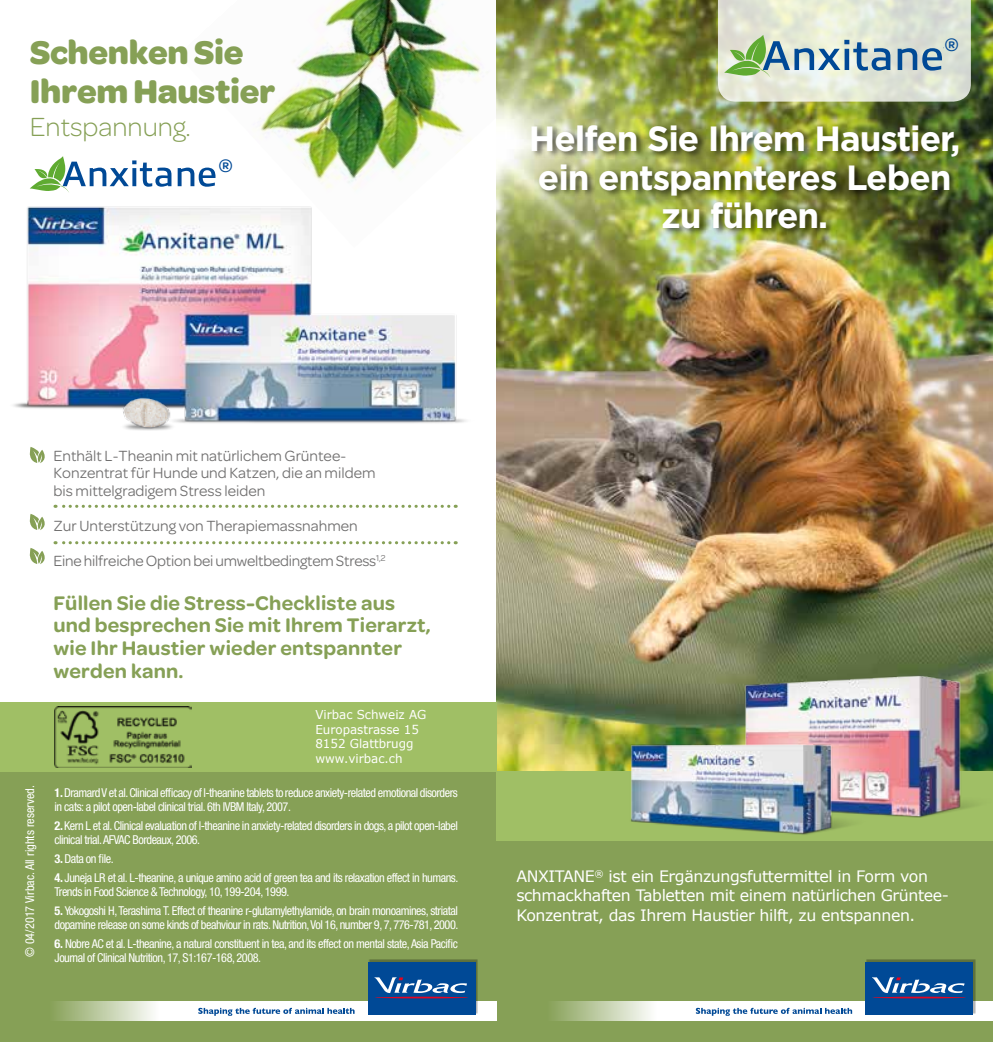
<style>
.page{position:relative;width:993px;height:1042px;background:#fff}
.page>*{position:absolute;margin:0;border:0;box-sizing:border-box;transform-origin:0 0}
.t1{font:700 35px/38.5px "Gotham";letter-spacing:-.03em;color:#fff;text-align:center}
.t2{font:700 35px/38.5px "Omnes";letter-spacing:-.01em;color:#86a056}
.t3{font:300 28px "Omnes";color:#86a056}
.t4{font:600 21px/22.8px "Omnes";letter-spacing:.01em;color:#86a056}
.t5{font:500 19.25px "Omnes";color:#004996}
.t6{font:15.75px/17.5px "Omnes";color:#706f6f}
.t7{font:15.75px/19.2px "Verdana";letter-spacing:-.025em;color:#fff}
.t8{font:condensed 12.25px/14px "Helvetica Neue LT Std";letter-spacing:-.04em;color:#fff}
.t9{font:12.25px/14.5px "Verdana";color:#fff}
.t10{font:condensed 12.25px "Helvetica Neue LT Std";color:#fff}
.s1{font-weight:700}
</style>
<div class="page">
<img style="left:177px;top:0;width:311px;height:190px">
<img style="left:496px;top:0;width:496px;height:771px">
<div style="left:0;top:818px;width:992px;height:224px;background:#86a056"></div>
<div style="left:0;top:735px;width:496px;height:307px;background:#86a056"></div>
<div style="left:496px;top:771px;width:496px;height:70px;background:#a0bf65"></div>
<div style="left:0;top:702px;width:496px;height:69px;background:#a0bf65"></div>
<img style="left:13px;top:195px;width:494px;height:257px">
<svg style="left:717px;top:0;width:253px;height:102px;background:#ced9cc"></svg>
<svg style="left:178px;top:168px;width:37px;height:19px"></svg>
<svg style="left:30px;top:156px;width:141px;height:36px"></svg>
<img style="left:728px;top:658px;width:264px;height:160px">
<img style="left:611px;top:731px;width:267px;height:104px">
<img style="left:55px;top:707px;width:136px;height:60px">
<div style="left:531px;top:123px;width:436px;height:113px;background:#000;opacity:.6"></div>
<img style="left:116px;top:396px;width:63px;height:35px">
<svg style="left:28px;top:447px;width:21px;height:16px"></svg>
<svg style="left:29px;top:514px;width:16px;height:16px"></svg>
<svg style="left:29px;top:548px;width:16px;height:16px"></svg>
<svg style="left:55px;top:505px;width:393px;height:3px"></svg>
<svg style="left:55px;top:541px;width:393px;height:3px"></svg>
<svg style="left:554px;top:1001px;width:438px;height:20px;background:#e6ece2"></svg>
<div style="left:865px;top:959px;width:110px;height:54px;background:#000;opacity:.3"></div>
<div style="left:865px;top:962px;width:107px;height:52px;background:#004996"></div>
<hr style="left:871px;top:996px;width:94px;height:2px;background:#e40521;border-radius:50%">
<svg style="left:872px;top:977px;width:92px;height:16px"></svg>
<svg style="left:695px;top:1008px;width:156px;height:8px"></svg>
<svg style="left:56px;top:1001px;width:440px;height:20px;background:#e6ece2"></svg>
<div style="left:368px;top:959px;width:110px;height:54px;background:#000;opacity:.3"></div>
<div style="left:367px;top:962px;width:108px;height:52px;background:#004996"></div>
<hr style="left:374px;top:996px;width:94px;height:2px;background:#e40521;border-radius:50%">
<svg style="left:374px;top:977px;width:93px;height:16px"></svg>
<svg style="left:198px;top:1008px;width:156px;height:8px"></svg>
<h1 class="t2" style="left:30px;top:33px;width:247px">Schenken Sie<br>Ihrem Haustier</h1>
<h2 class="t3" style="left:30px;top:111px;width:163px">Entspannung.</h2>
<h3 class="t5" style="left:218px;top:155px;width:16px">®</h3>
<h3 class="t5" style="left:944px;top:34px;width:16px">®</h3>
<h1 class="t1" style="left:528px;top:119px;width:433px">Helfen Sie Ihrem Haustier, ein entspannteres Leben zu führen.</h1>
<p class="t10" style="left:23px;top:957px;width:173px;rotate:-90deg">© 04/2017 Virbac. All rights reserved.</p>
<p class="t6" style="left:53px;top:447px;width:323px">Enthält L-Theanin mit natürlichem Grüntee-<br>Konzentrat für Hunde und Katzen, die an mildem bis mittelgradigem Stress leiden</p>
<p class="t6" style="left:53px;top:517px;width:306px">Zur Unterstützung von Therapiemassnahmen</p>
<p class="t6" style="left:53px;top:552px;width:333px">Eine hilfreiche Option bei umweltbedingtem Stress<sup>1,2</sup></p>
<h3 class="t4" style="left:53px;top:591px;width:379px">Füllen Sie die Stress-Checkliste aus und besprechen Sie mit Ihrem Tierarzt, wie Ihr Haustier wieder entspannter werden kann.</h3>
<p class="t9" style="left:315px;top:707px;width:112px">Virbac Schweiz AG<br>Europastrasse 15<br>8152 Glattbrugg www.virbac.ch</p>
<p class="t8" style="left:55px;top:786px;width:404px"><span class="s1">1.</span> Dramard V et al. Clinical efficacy of l-theanine tablets to reduce anxiety-related emotional disorders in cats: a pilot open-label clinical trial. 6th IVBM Italy, 2007.</p>
<p class="t8" style="left:55px;top:819px;width:404px"><span class="s1">2.</span> Kern L et al. Clinical evaluation of l-theanine in anxiety-related disorders in dogs, a pilot open-label clinical trial. AFVAC Bordeaux, 2006.</p>
<p class="t8" style="left:55px;top:852px;width:60px"><span class="s1">3.</span> Data on file.</p>
<p class="t8" style="left:55px;top:870px;width:405px"><span class="s1">4.</span> Juneja LR et al. L-theanine, a unique amino acid of green tea and its relaxation effect in humans.<br>Trends in Food Science &amp; Technology, 10, 199-204, 1999.</p>
<p class="t8" style="left:55px;top:903px;width:405px"><span class="s1">5.</span> Yokogoshi H, Terashima T. Effect of theanine r-glutamylethylamide, on brain monoamines, striatal dopamine release on some kinds of beahviour in rats. Nutrition, Vol 16, number 9, 7, 776-781, 2000.</p>
<p class="t8" style="left:55px;top:936px;width:405px"><span class="s1">6.</span> Nobre AC et al. L-theanine, a natural constituent in tea, and its effect on mental state, Asia Pacific<br>Journal of Clinical Nutrition, 17, S1:167-168, 2008.</p>
<p class="t7" style="left:516px;top:866px;width:434px">ANXITANE<sup>®</sup> ist ein Ergänzungsfuttermittel in Form von schmackhaften Tabletten mit einem natürlichen Grüntee-<br>Konzentrat, das Ihrem Haustier hilft, zu entspannen.</p>
</div>
